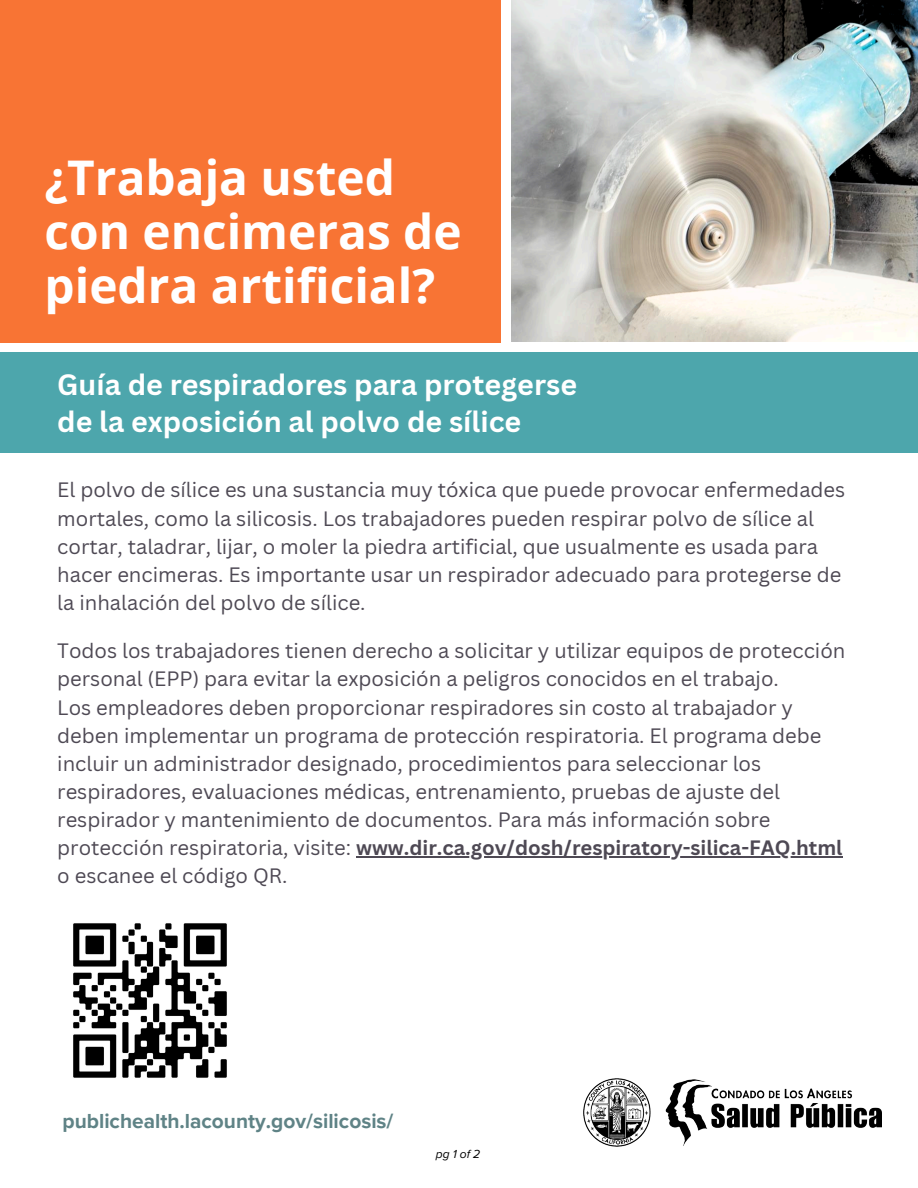
<style>
.page{position:relative;width:918px;height:1188px;background:#fff}
.page>*{position:absolute;margin:0;border:0;box-sizing:border-box;transform-origin:0 0}
.t1{font:700 47.85px/54px "Open Sans";color:#fff}
.t2{font:700 28.65px/37.2px "Canva Sans";color:#fff}
.t3{font:700 20.85px "Proxima Nova";color:#5f8386}
.t4{font:20.25px/28.2px "Canva Sans";color:#4e4954}
.t5{font:italic 12px "Proxima Nova";letter-spacing:.26em;color:#000}
.s1{font-weight:700}
</style>
<div class="page">
<img style="left:511px;top:0;width:407px;height:342px">
<div style="left:0;top:0;width:500px;height:342px;background:#f87434"></div>
<div style="left:0;top:352px;width:918px;height:101px;background:#4da6ac"></div>
<img style="left:73px;top:923px;width:154px;height:155px">
<hr style="left:356px;top:856px;width:487px;height:1px;background:#4e4954">
<img style="left:583px;top:1079px;width:299px;height:67px">
<p class="t1" style="left:45px;top:150px;width:419px">¿Trabaja usted con encimeras de piedra artificial?</p>
<h3 class="t2" style="left:57px;top:365px;width:521px">Guía de respiradores para protegerse de la exposición al polvo de sílice</h3>
<h2 class="t4" style="left:57px;top:475px;width:790px">El polvo de sílice es una sustancia muy tóxica que puede provocar enfermedades mortales, como la silicosis. Los trabajadores pueden respirar polvo de sílice al cortar, taladrar, lijar, o moler la piedra artificial, que usualmente es usada para hacer encimeras. Es importante usar un respirador adecuado para protegerse de la inhalación del polvo de sílice.</h2>
<h4 class="t4" style="left:57px;top:636px;width:790px">Todos los trabajadores tienen derecho a solicitar y utilizar equipos de protección personal (EPP) para evitar la exposición a peligros conocidos en el trabajo.<br>Los empleadores deben proporcionar respiradores sin costo al trabajador y deben implementar un programa de protección respiratoria. El programa debe incluir un administrador designado, procedimientos para seleccionar los respiradores, evaluaciones médicas, entrenamiento, pruebas de ajuste del respirador y mantenimiento de documentos. Para más información sobre protección respiratoria, visite: <span class="s1">www.dir.ca.gov/dosh/respiratory-silica-FAQ.html</span></h4>
<h4 class="t4" style="left:57px;top:861px;width:232px">o escanee el código QR.</h4>
<p class="t3" style="left:63px;top:1109px;width:332px">publichealth.lacounty.gov/silicosis/</p>
<p class="t5" style="left:436px;top:1147px;width:46px">pg1of2</p>
</div>
